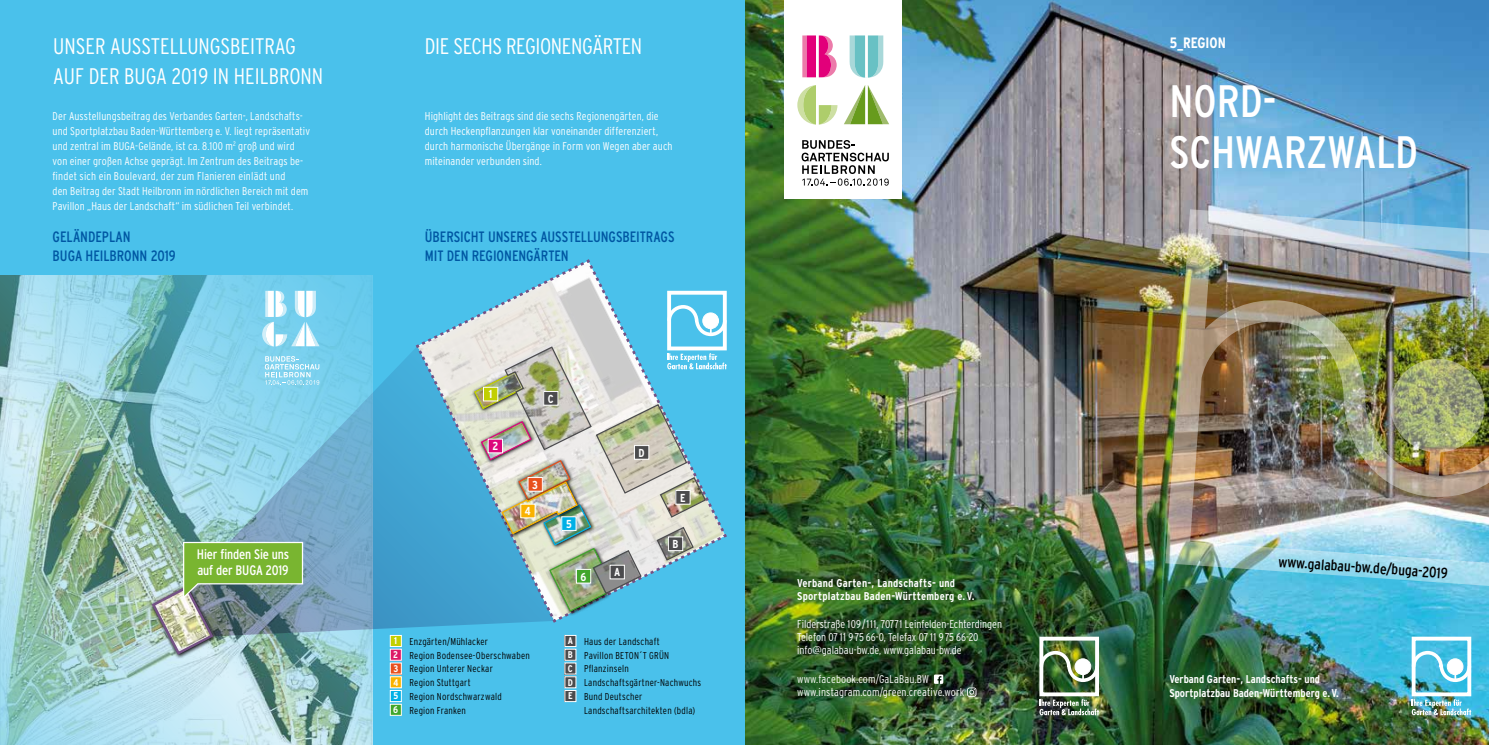
<style>
.page{position:relative;width:1489px;height:745px;background:#fff}
.page>*{position:absolute;margin:0;border:0;box-sizing:border-box;transform-origin:0 0}
.t1{font:condensed 45.38px/50.4px "Interstate";color:#fff}
.t2{font:300 condensed 22.5px/30px "Interstate";color:#fff}
.t3{font:condensed 15px/18.8px "Interstate";letter-spacing:-.005em;color:#0057a3}
.t4{font:condensed 15px "Interstate";color:#000}
.t5{font:700 condensed 15px "Interstate";color:#fff}
.t6{font:condensed 13.75px/16.2px "Interstate";letter-spacing:-.01em;color:#fff}
.t7{font:700 condensed 11.62px "Interstate";color:#fff}
.t8{font:300 condensed 11.25px/15px "Interstate";letter-spacing:.005em;color:#fff}
.t9{font:700 condensed 11.25px/13.1px "Interstate";letter-spacing:.01em;color:#fff}
.t10{font:300 condensed 10px/13.8px "Interstate";letter-spacing:.025em;color:#000}
.s1{font-weight:700;font-size:9.75px;color:#fff}
.s2{font-weight:700;font-size:9.88px;color:#fff}
.s3{font-stretch:normal}
</style>
<div class="page">
<img style="left:744px;top:0;width:744px;height:744px">
<div style="left:0;top:0;width:744px;height:744px;background:#4ac1eb"></div>
<img style="left:0;top:275px;width:372px;height:469px">
<svg style="left:149px;top:583px;width:68px;height:75px"></svg>
<img style="left:1165px;top:209px;width:323px;height:379px">
<div style="left:784px;top:0;width:117px;height:198px;background:#fff"></div>
<svg style="left:844px;top:85px;width:45px;height:39px"></svg>
<svg style="left:849px;top:35px;width:34px;height:43px"></svg>
<svg style="left:802px;top:35px;width:34px;height:42px"></svg>
<svg style="left:797px;top:85px;width:40px;height:39px"></svg>
<svg style="left:801px;top:140px;width:87px;height:45px"></svg>
<div style="left:1411px;top:636px;width:59px;height:59px;border:4px solid #fff"></div>
<svg style="left:1411px;top:648px;width:59px;height:35px"></svg>
<svg style="left:1411px;top:698px;width:59px;height:16px"></svg>
<div style="left:1039px;top:636px;width:59px;height:59px;border:4px solid #fff"></div>
<img style="left:1039px;top:648px;width:59px;height:35px">
<svg style="left:1039px;top:698px;width:59px;height:16px"></svg>
<svg style="left:967px;top:687px;width:9px;height:9px"></svg>
<svg style="left:933px;top:674px;width:10px;height:9px"></svg>
<div style="left:390px;top:635px;width:11px;height:11px;background:#c2cf00"></div>
<div style="left:390px;top:634px;width:11px;height:12px;border:1px solid #fff"></div>
<div style="left:390px;top:648px;width:11px;height:11px;background:#dd1967"></div>
<div style="left:390px;top:648px;width:11px;height:12px;border:1px solid #fff"></div>
<div style="left:390px;top:662px;width:11px;height:11px;background:#e8511e"></div>
<div style="left:390px;top:676px;width:11px;height:11px;background:#f9b200"></div>
<div style="left:390px;top:676px;width:11px;height:11px;border:1px solid #fff"></div>
<div style="left:390px;top:690px;width:11px;height:11px;background:#00b0e6"></div>
<div style="left:390px;top:689px;width:11px;height:12px;border:1px solid #fff"></div>
<div style="left:390px;top:703px;width:11px;height:11px;background:#41a62b"></div>
<div style="left:390px;top:703px;width:11px;height:12px;border:1px solid #fff"></div>
<div style="left:565px;top:635px;width:11px;height:11px;background:#4b4b4d"></div>
<div style="left:565px;top:648px;width:11px;height:11px;background:#4b4b4d"></div>
<div style="left:565px;top:662px;width:11px;height:11px;background:#4b4b4d"></div>
<div style="left:565px;top:676px;width:11px;height:11px;background:#4b4b4d"></div>
<div style="left:564px;top:676px;width:12px;height:11px;border:1px solid #fff"></div>
<div style="left:565px;top:690px;width:11px;height:11px;background:#4b4b4d"></div>
<svg style="left:187px;top:346px;width:293px;height:290px;background:#74bbda"></svg>
<img style="left:150px;top:541px;width:154px;height:115px">
<svg style="left:416px;top:259px;width:310px;height:362px"></svg>
<div style="left:610px;top:565px;width:14px;height:13px;background:#4b4b4d"></div>
<div style="left:668px;top:536px;width:14px;height:14px;background:#4b4b4d"></div>
<div style="left:668px;top:536px;width:15px;height:14px;border:1px solid #fff"></div>
<div style="left:543px;top:391px;width:15px;height:14px;background:#4b4b4d"></div>
<div style="left:543px;top:391px;width:15px;height:14px;border:1px solid #fff"></div>
<div style="left:634px;top:445px;width:14px;height:14px;background:#4b4b4d"></div>
<div style="left:634px;top:445px;width:15px;height:14px;border:1px solid #fff"></div>
<div style="left:675px;top:490px;width:15px;height:14px;background:#4b4b4d"></div>
<div style="left:675px;top:490px;width:15px;height:14px;border:1px solid #fff"></div>
<svg style="left:262px;top:290px;width:57px;height:56px;background:#b0e3f4"></svg>
<svg style="left:265px;top:356px;width:54px;height:28px;background:#9cdcf1"></svg>
<h2 class="t2" style="left:53px;top:30px;width:271px">UNSER AUSSTELLUNGSBEITRAG<br>AUF DER BUGA 2019 IN HEILBRONN</h2>
<p class="t8" style="left:53px;top:108px;width:259px">Der Ausstellungsbeitrag des Verbandes Garten-, Landschafts&shy;und Sportplatzbau Baden-Württemberg e. V. liegt repräsentativ und zentral im BUGA-Gelände, ist ca. 8.100 m<sup>2</sup> groß und wird von einer großen Achse geprägt. Im Zentrum des Beitrags be&shy;findet sich ein Boulevard, der zum Flanieren einlädt und<br>den Beitrag der Stadt Heilbronn im nördlichen Bereich mit dem Pavillon „Haus der Landschaft“ im südlichen Teil verbindet.</p>
<h3 class="t3" style="left:53px;top:227px;width:125px">GELÄNDEPLAN<br>BUGA HEILBRONN 2019</h3>
<p class="t6" style="left:197px;top:545px;width:94px">Hier finden Sie uns auf der BUGA 2019</p>
<h2 class="t2" style="left:425px;top:30px;width:219px">DIE SECHS REGIONENGÄRTEN</h2>
<p class="t8" style="left:425px;top:108px;width:249px">Highlight des Beitrags sind die sechs Regionengärten, die durch Heckenpflanzungen klar voneinander differenziert, durch harmonische Übergänge in Form von Wegen aber auch miteinander verbunden sind.</p>
<h3 class="t3" style="left:425px;top:227px;width:251px">ÜBERSICHT UNSERES AUSSTELLUNGSBEITRAGS<br>MIT DEN REGIONENGÄRTEN</h3>
<p class="t7" style="left:489px;top:387px;width:5px">1</p>
<p class="t7" style="left:492px;top:439px;width:8px">2</p>
<p class="t7" style="left:548px;top:392px;width:7px">C</p>
<p class="t7" style="left:532px;top:478px;width:7px">3</p>
<p class="t7" style="left:525px;top:504px;width:7px">4</p>
<p class="t7" style="left:566px;top:517px;width:7px">5</p>
<p class="t7" style="left:580px;top:569px;width:7px">6</p>
<p class="t7" style="left:638px;top:446px;width:8px">D</p>
<p class="t7" style="left:614px;top:565px;width:8px">A</p>
<p class="t7" style="left:680px;top:490px;width:7px">E</p>
<p class="t7" style="left:672px;top:537px;width:7px">B</p>
<p class="t10" style="left:393px;top:634px;width:138px"><span class="s1">1</span> Enzgärten/Mühlacker<br><span class="s1">2</span> Region Bodensee-Oberschwaben<br><span class="s1">3</span> Region Unterer Neckar<br><span class="s1">4</span> Region Stuttgart<br><span class="s1">5</span> Region Nordschwarzwald<br><span class="s2">6</span> Region Franken</p>
<p class="t10" style="left:568px;top:634px;width:135px"><span class="s1">A</span> Haus der Landschaft<br><span class="s1">B</span> Pavillon BETON´T GRÜN<br><span class="s1">C</span> Pflanzinseln<br><span class="s1">D</span> Landschaftsgärtner-Nachwuchs<br><span class="s1">E</span> Bund Deutscher</p>
<p class="t10" style="left:584px;top:702px;width:113px">Landschaftsarchitekten (bdla)</p>
<p class="t9" style="left:797px;top:576px;width:179px">Verband Garten-, Landschafts- und<br>Sportplatzbau Baden-Württemberg e. V.</p>
<p class="t8" style="left:797px;top:616px;width:206px;line-height:13.1px">Filderstraße 109/111, 70771 Leinfelden-Echterdingen<br>Telefon 07 11 9 75 66-0, Telefax 07 11 9 75 66-20 info<span class="s3">@</span>galabau-bw.de, www.galabau-bw.de</p>
<p class="t8" style="left:797px;top:671px;width:169px;line-height:13.1px">www.facebook.com/GaLaBau.BW www.instagram.com/green.creative.work</p>
<h3 class="t5" style="left:1169px;top:34px;width:57px">5_REGION</h3>
<h1 class="t1" style="left:1169px;top:76px;width:250px">NORD-<br>SCHWARZWALD</h1>
<h3 class="t4" style="left:1278px;top:552px;width:171px;rotate:4deg">www.galabau-bw.de/buga-2019</h3>
<p class="t9" style="left:1169px;top:672px;width:171px">Verband Garten-, Landschafts- und<br>Sportplatzbau Baden-Württemberg e. V.</p>
</div>
